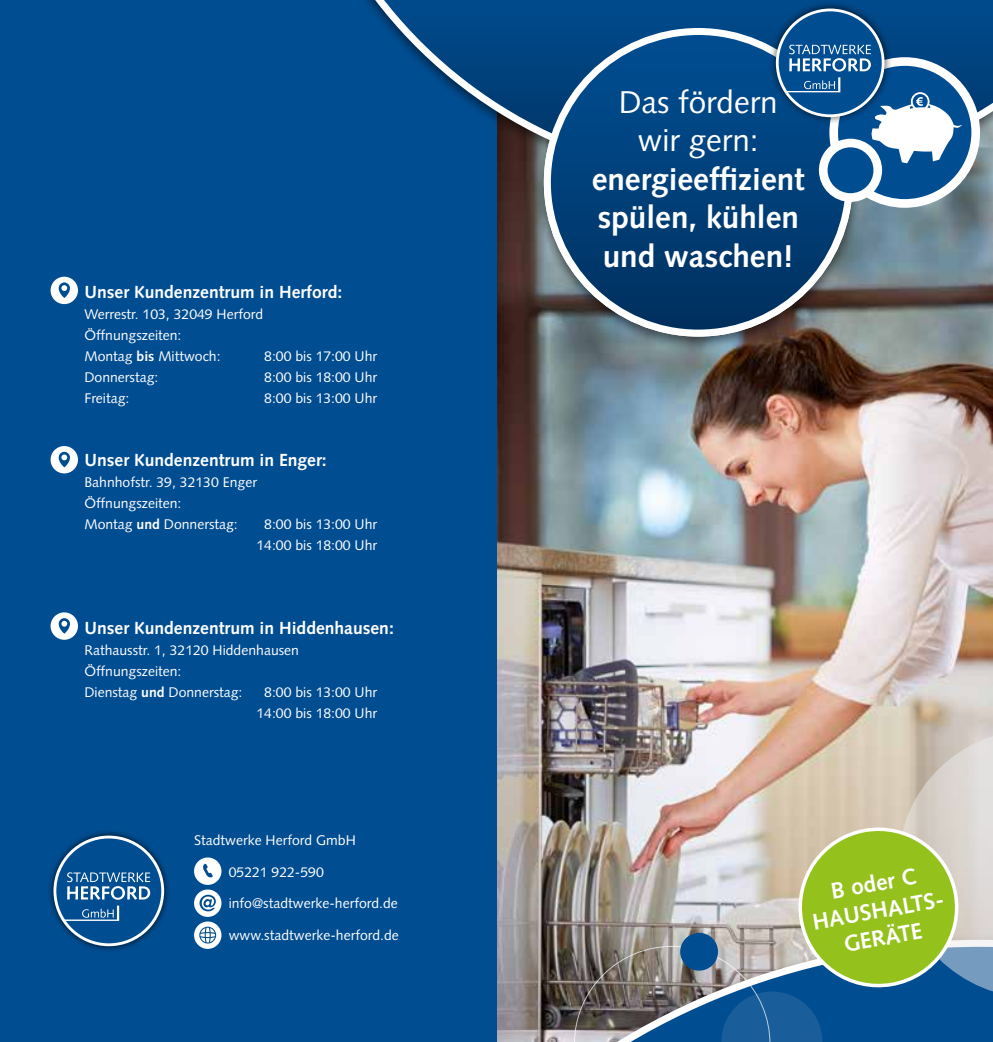
<style>
.page{position:relative;width:993px;height:1042px;background:#fff}
.page>*{position:absolute;margin:0;border:0;box-sizing:border-box;transform-origin:0 0}
.t1{font:700 31.5px/38.5px "Syntax LT Std";color:#fff}
.t2{font:31.5px/38.5px "Syntax LT Std";color:#fff;text-align:center}
.t3{font:700 22.75px/27.3px "Syntax LT Std";color:#fff;text-align:center}
.t4{font:700 17.5px "Syntax LT Std";color:#fff}
.t5{font:14px/21px "Syntax LT Std";color:#fff}
.s1{font-weight:700}
</style>
<div class="page">
<img style="left:496px;top:197px;width:496px;height:736px">
<div style="left:0;top:0;width:496px;height:1042px;background:#004d91"></div>
<div style="left:47px;top:829px;width:124px;height:123px;background:#000;opacity:.75"></div>
<div style="left:55px;top:837px;width:108px;height:108px;background:#004d91;border-radius:50%"></div>
<svg style="left:55px;top:872px;width:95px;height:49px"></svg>
<div style="left:53px;top:835px;width:111px;height:111px;border:3px solid #fff;border-radius:50%"></div>
<div style="left:534px;top:23px;width:327px;height:328px;background:#000;opacity:.5"></div>
<div style="left:346px;top:0;width:646px;height:197px;background:#000;opacity:.5"></div>
<svg style="left:351px;top:0;width:641px;height:186px"></svg>
<svg style="left:496px;top:936px;width:78px;height:106px;background:#777373"></svg>
<svg style="left:547px;top:31px;width:301px;height:302px;background:#0a477e"></svg>
<div style="left:767px;top:0;width:125px;height:125px;background:#000;opacity:.75"></div>
<div style="left:777px;top:10px;width:105px;height:106px;background:#004d91;border-radius:50%"></div>
<svg style="left:777px;top:45px;width:202px;height:163px"></svg>
<div style="left:775px;top:9px;width:109px;height:108px;border:3px solid #fff;border-radius:50%"></div>
<img style="left:574px;top:729px;width:418px;height:313px">
<svg style="left:51px;top:277px;width:27px;height:27px"></svg>
<svg style="left:51px;top:446px;width:27px;height:27px"></svg>
<svg style="left:51px;top:612px;width:27px;height:28px"></svg>
<svg style="left:194px;top:857px;width:27px;height:92px"></svg>
<p class="t4" style="left:84px;top:282px;width:259px">Unser Kundenzentrum in Herford:</p>
<p class="t5" style="left:84px;top:304px;width:180px">Werrestr. 103, 32049 Herford<br>Öffnungszeiten:<br>Montag <span class="s1">bis</span> Mittwoch:</p>
<p class="t5" style="left:264px;top:346px;width:114px">8:00 bis 17:00 Uhr</p>
<p class="t5" style="left:84px;top:367px;width:75px">Donnerstag:</p>
<p class="t5" style="left:264px;top:367px;width:114px">8:00 bis 18:00 Uhr</p>
<p class="t5" style="left:84px;top:388px;width:46px">Freitag:</p>
<p class="t5" style="left:264px;top:388px;width:114px">8:00 bis 13:00 Uhr</p>
<p class="t4" style="left:84px;top:450px;width:244px">Unser Kundenzentrum in Enger:</p>
<p class="t5" style="left:84px;top:472px;width:174px">Bahnhofstr. 39, 32130 Enger<br>Öffnungszeiten:<br>Montag <span class="s1">und</span> Donnerstag:</p>
<p class="t5" style="left:256px;top:514px;width:122px;text-align:center">8:00 bis 13:00 Uhr<br>14:00 bis 18:00 Uhr</p>
<p class="t4" style="left:84px;top:618px;width:311px">Unser Kundenzentrum in Hiddenhausen:</p>
<p class="t5" style="left:84px;top:640px;width:216px">Rathausstr. 1, 32120 Hiddenhausen<br>Öffnungszeiten:<br>Dienstag <span class="s1">und</span> Donnerstag:</p>
<p class="t5" style="left:256px;top:682px;width:122px;text-align:center">8:00 bis 13:00 Uhr<br>14:00 bis 18:00 Uhr</p>
<p class="t5" style="left:194px;top:830px;width:163px">Stadtwerke Herford GmbH</p>
<p class="t5" style="left:229px;top:861px;width:96px">05221 922-590</p>
<p class="t5" style="left:229px;top:893px;width:170px">info@stadtwerke-herford.de</p>
<p class="t5" style="left:229px;top:924px;width:171px">www.stadtwerke-herford.de</p>
<h1 class="t2" style="left:618px;top:83px;width:160px">Das fördern wir gern:</h1>
<h1 class="t1" style="left:591px;top:160px;width:214px">energieeffizient spülen, kühlen und waschen!</h1>
<h2 class="t3" style="left:805px;top:882px;width:137px;rotate:-10deg">B oder C<br>HAUSHALTS-<br>GERÄTE</h2>
</div>
